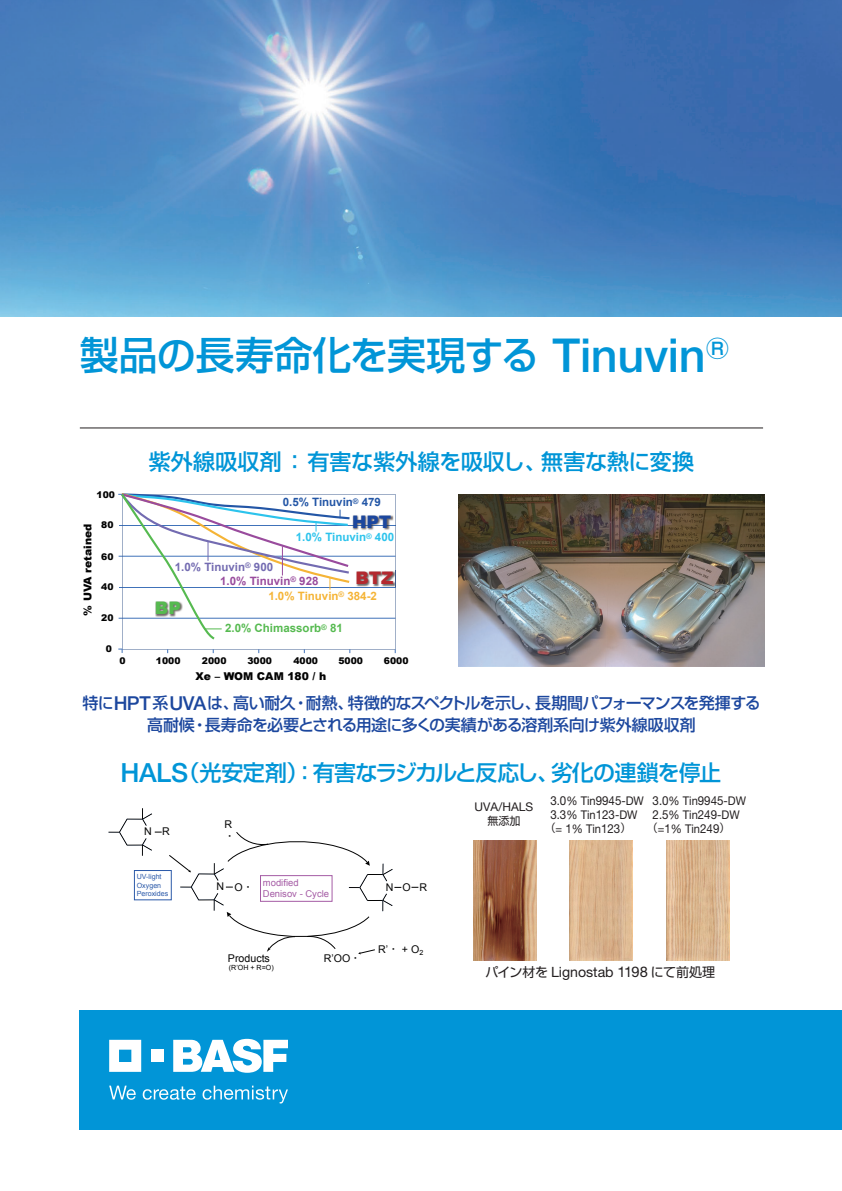
<style>
.page{position:relative;width:842px;height:1191px;background:#fff}
.page>*{position:absolute;margin:0;border:0;box-sizing:border-box;transform-origin:0 0}
.t1{font:500 39px "Shin Go Pro";letter-spacing:-.01em;color:#0195d7}
.t2{font:500 22px "Shin Go Pro";letter-spacing:-.045em;color:#0195d7}
.t3{font:500 22px "Shin Go Pro";letter-spacing:-.015em;color:#0195d7}
.t4{font:900 17.3px "Arial";color:#b3282e}
.t5{font:900 17.3px "Arial";color:#1c479e}
.t6{font:900 17.3px "Arial";color:#56ba50}
.t7{font:500 16px/22px "Shin Go Pro";letter-spacing:-.04em;color:#1c479e;text-align:center}
.t8{font:13px "Shin Go Pro";letter-spacing:-.015em;color:#231f20}
.t9{font:12px "Helvetica Neue LT Std";color:#231f20;scale:.93 1}
.t10{font:12px "Helvetica Neue LT Std";color:#231f20}
.t11{font:700 11.5px "Arial";color:#56ba50}
.t12{font:700 11.5px "Arial";color:#f5b436}
.t13{font:700 11.5px "Arial";color:#994b9d}
.t14{font:700 11.5px "Arial";color:#736bb1}
.t15{font:700 11.5px "Arial";color:#2cc3ec}
.t16{font:700 11.5px "Arial";color:#2356a6}
.t17{font:11px "Shin Go Pro";color:#231f20}
.t18{font:900 10.8px "Arial";color:#030303}
.t19{font:10.6px "Arial";color:#030303}
.t20{font:10.6px "Hiragino Sans W3";color:#030303}
.t21{font:9.5px/10.6px "Arial";color:#a55ca5}
.t22{font:900 9.2px "Arial";color:#030303}
.t23{font:7.1px/8.3px "Arial";color:#2c5aa9}
.t24{font:7.1px "Arial";color:#030303}
.s1{font-family:"Helvetica Neue LT Std";font-size:46.8px}
.s2{font-family:"Helvetica Neue LT Std";font-size:19.2px}
.s3{font-family:"Helvetica Neue LT Std";font-size:26.4px}
.s4{font-family:"Hiragino Sans W3"}
.s5{font-size:12.4px}
.s6{font-family:"Shin Go Pro";font-size:11px}
.s7{font-family:"Helvetica Neue LT Std";font-size:14.2px}
.s8{font-family:"Helvetica Neue LT Std";font-size:14.7px}
</style>
<div class="page">
<img style="left:0;top:0;width:842px;height:317px">
<div style="left:79px;top:1010px;width:763px;height:119px;background:#0195d7"></div>
<svg style="left:109px;top:1039px;width:32px;height:32px"></svg>
<div style="left:151px;top:1049px;width:12px;height:13px;background:#fff"></div>
<svg style="left:173px;top:1038px;width:115px;height:34px"></svg>
<svg style="left:109px;top:1085px;width:27px;height:14px"></svg>
<svg style="left:143px;top:1086px;width:53px;height:13px"></svg>
<svg style="left:203px;top:1085px;width:85px;height:18px"></svg>
<hr style="left:80px;top:427px;width:683px;height:1px;background:#231f20">
<img style="left:458px;top:494px;width:307px;height:172px">
<svg style="left:122px;top:494px;width:274px;height:155px"></svg>
<img style="left:356px;top:571px;width:39px;height:15px">
<svg style="left:395px;top:571px;width:1px;height:15px"></svg>
<img style="left:352px;top:514px;width:42px;height:16px">
<img style="left:352px;top:525px;width:42px;height:1px">
<svg style="left:118px;top:493px;width:232px;height:147px"></svg>
<div style="left:134px;top:870px;width:38px;height:30px;border:1px solid #2c5aa9"></div>
<svg style="left:109px;top:808px;width:53px;height:47px"></svg>
<svg style="left:168px;top:832px;width:233px;height:122px"></svg>
<img style="left:473px;top:840px;width:63px;height:120px">
<img style="left:570px;top:840px;width:62px;height:120px">
<img style="left:666px;top:840px;width:63px;height:120px">
<h1 class="t1" style="left:80px;top:323px;width:650px">製品の長寿命化を実現する <span class="s1">Tinuvin</span><sup>Ⓡ</sup></h1>
<p class="t22" style="left:97px;top:488px;width:20px">100</p>
<p class="t22" style="left:101px;top:518px;width:14px">80</p>
<p class="t22" style="left:101px;top:549px;width:14px">60</p>
<p class="t22" style="left:101px;top:580px;width:14px">40</p>
<p class="t18" style="left:80px;top:616px;width:94px;rotate:-90deg">% UVA retained</p>
<p class="t22" style="left:101px;top:611px;width:14px">20</p>
<p class="t22" style="left:106px;top:642px;width:8px">0</p>
<p class="t22" style="left:120px;top:653px;width:8px">0</p>
<h2 class="t3" style="left:149px;top:444px;width:547px">紫外線吸収剤：有害な紫外線を吸収し、無害な熱に変換</h2>
<p class="t16" style="left:283px;top:494px;width:100px">0.5% Tinuvin<sup>®</sup> 479</p>
<p class="t5" style="left:352px;top:509px;width:41px">HPT</p>
<p class="t15" style="left:296px;top:529px;width:100px">1.0% Tinuvin<sup>®</sup> 400</p>
<p class="t14" style="left:175px;top:559px;width:100px">1.0% Tinuvin<sup>®</sup> 900</p>
<p class="t13" style="left:220px;top:573px;width:100px">1.0% Tinuvin<sup>®</sup> 928</p>
<p class="t4" style="left:355px;top:565px;width:40px">BTZ</p>
<p class="t6" style="left:155px;top:596px;width:27px">BP</p>
<p class="t12" style="left:268px;top:588px;width:110px">1.0% Tinuvin<sup>®</sup> 384-2</p>
<p class="t11" style="left:225px;top:620px;width:119px">2.0% Chimassorb<sup>®</sup> 81</p>
<p class="t22" style="left:156px;top:653px;width:26px">1000</p>
<p class="t22" style="left:202px;top:653px;width:26px">2000</p>
<p class="t22" style="left:247px;top:653px;width:26px">3000</p>
<p class="t22" style="left:293px;top:653px;width:26px">4000</p>
<p class="t22" style="left:338px;top:653px;width:26px">5000</p>
<p class="t22" style="left:384px;top:653px;width:26px">6000</p>
<p class="t18" style="left:196px;top:668px;width:132px">Xe – WOM CAM 180 / h</p>
<p class="t7" style="left:82px;top:690px;width:680px">特に<span class="s2">HPT</span>系<span class="s2">UVA</span>は、高い耐久・耐熱、特徴的なスペクトルを示し、長期間パフォーマンスを発揮する高耐候・長寿命を必要とされる用途に多くの実績がある溶剤系向け紫外線吸収剤</p>
<h2 class="t2" style="left:121px;top:754px;width:602px"><span class="s3">HALS</span>（光安定剤）：有害なラジカルと反応し、劣化の連鎖を停止</h2>
<p class="t19" style="left:144px;top:824px;width:27px">N R</p>
<p class="t23" style="left:137px;top:873px;width:33px">UV-light<br>Oxygen<br>Peroxides</p>
<p class="t19" style="left:224px;top:817px;width:9px">R</p>
<p class="t20" style="left:224px;top:826px;width:12px">・</p>
<p class="t21" style="left:263px;top:877px;width:68px">modified<br>Denisov - Cycle</p>
<p class="t19" style="left:216px;top:879px;width:38px">N O<span class="s4">・</span></p>
<p class="t19" style="left:386px;top:880px;width:43px">N O R</p>
<p class="t19" style="left:228px;top:951px;width:43px">Products</p>
<p class="t24" style="left:229px;top:962px;width:46px">(R’OH + R=O)</p>
<p class="t19" style="left:324px;top:951px;width:39px">R’OO<span class="s4">・</span></p>
<p class="t19" style="left:378px;top:942px;width:47px">R’<span class="s4">・</span> + O<sub>2</sub></p>
<p class="t10" style="left:475px;top:799px;width:60px">UVA/HALS</p>
<p class="t17" style="left:487px;top:811px;width:34px">無添加</p>
<p class="t9" style="left:550px;top:793px;width:102px"><span class="s5">3</span>.<span class="s5">0</span>% Tin<span class="s5">9945</span>-DW</p>
<p class="t9" style="left:550px;top:807px;width:95px"><span class="s5">3</span>.<span class="s5">3</span>% Tin<span class="s5">123</span>-DW</p>
<p class="t9" style="left:545px;top:821px;width:93px"><span class="s6">（</span>= <span class="s5">1</span>% Tin<span class="s5">123</span><span class="s6">）</span></p>
<p class="t9" style="left:653px;top:793px;width:102px"><span class="s5">3</span>.<span class="s5">0</span>% Tin<span class="s5">9945</span>-DW</p>
<p class="t9" style="left:653px;top:807px;width:95px"><span class="s5">2</span>.<span class="s5">5</span>% Tin<span class="s5">249</span>-DW</p>
<p class="t9" style="left:647px;top:821px;width:90px"><span class="s6">（</span>=<span class="s5">1</span>% Tin<span class="s5">249</span><span class="s6">）</span></p>
<p class="t8" style="left:486px;top:961px;width:231px">パイン材を <span class="s7">Lignostab</span> <span class="s8">1198</span> にて前処理</p>
</div>
